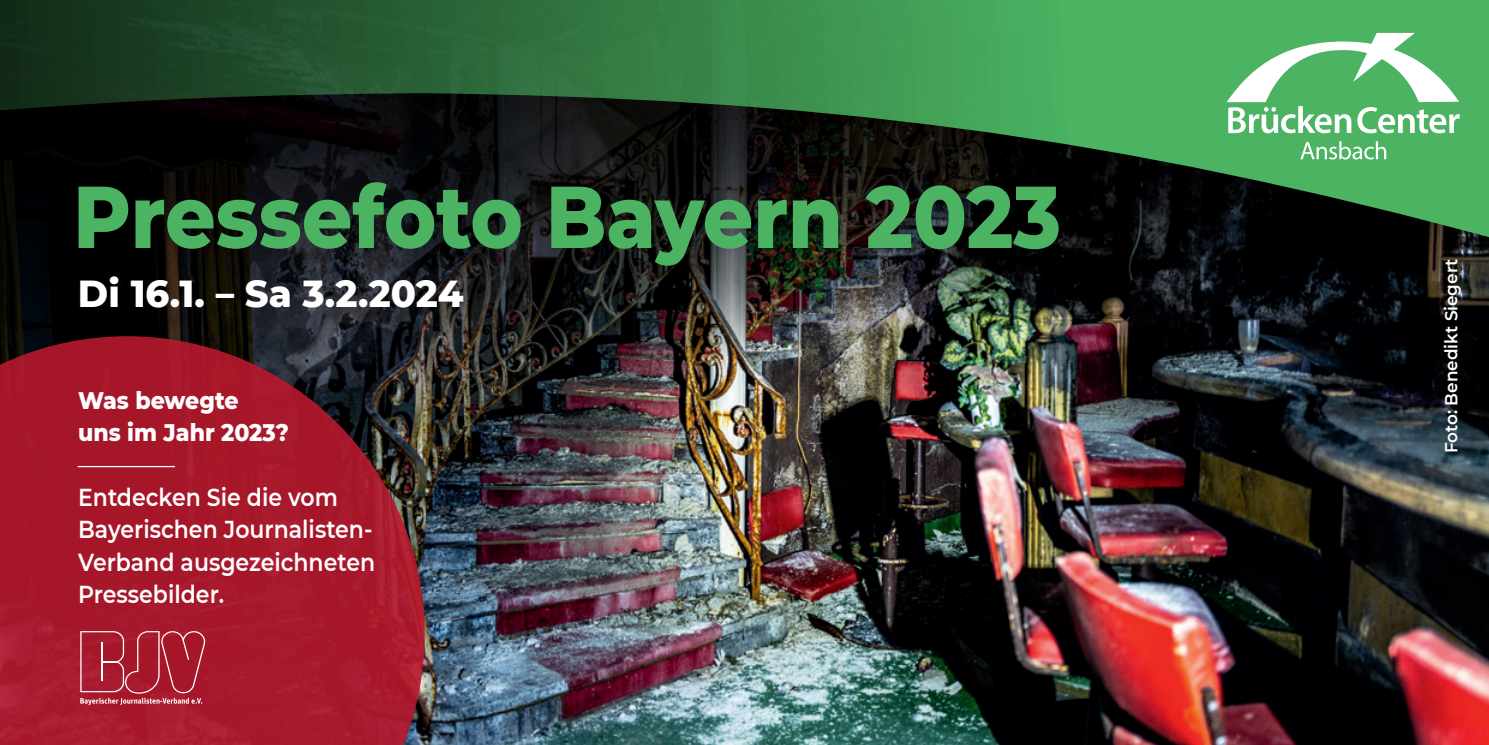
<style>
.page{position:relative;width:1489px;height:745px;background:#fff}
.page>*{position:absolute;margin:0;border:0;box-sizing:border-box;transform-origin:0 0}
.t1{font:800 87.5px "Montserrat";color:#4bb362;scale:.9 1}
.t2{font:800 38.25px "Montserrat";color:#fff;scale:.96 1}
.t3{font:600 24.5px/32.2px "Montserrat";color:#fff;scale:.9 1}
.t4{font:800 24.5px/32.2px "Montserrat";color:#fff;scale:.9 1}
.t5{font:600 17.5px "Montserrat";color:#fff;scale:.96 1}
</style>
<div class="page">
<img style="left:424px;top:581px;width:1064px;height:163px">
<img style="left:0;top:243px;width:1488px;height:338px">
<svg style="left:0;top:0;width:1488px;height:243px;background:#22482a"></svg>
<svg style="left:1226px;top:33px;width:233px;height:100px"></svg>
<svg style="left:1300px;top:141px;width:86px;height:18px"></svg>
<svg style="left:0;top:336px;width:424px;height:408px;background:#97192a"></svg>
<hr style="left:78px;top:465px;width:97px;height:2px;background:#fff">
<svg style="left:80px;top:630px;width:125px;height:74px;background:#b13345"></svg>
<p class="t1" style="left:73px;top:152px;width:1099px">Pressefoto Bayern 2023</p>
<p class="t2" style="left:78px;top:265px;width:403px">Di 16.1. – Sa 3.2.2024</p>
<p class="t4" style="left:78px;top:382px;width:235px">Was bewegte<br>uns im Jahr 2023?</p>
<p class="t3" style="left:78px;top:479px;width:331px">Entdecken Sie die vom<br>Bayerischen Journalisten-<br>Verband ausgezeichneten<br>Pressebilder.</p>
<p class="t5" style="left:1438px;top:453px;width:204px;rotate:-90deg">Foto: Benedikt Siegert</p>
</div>
